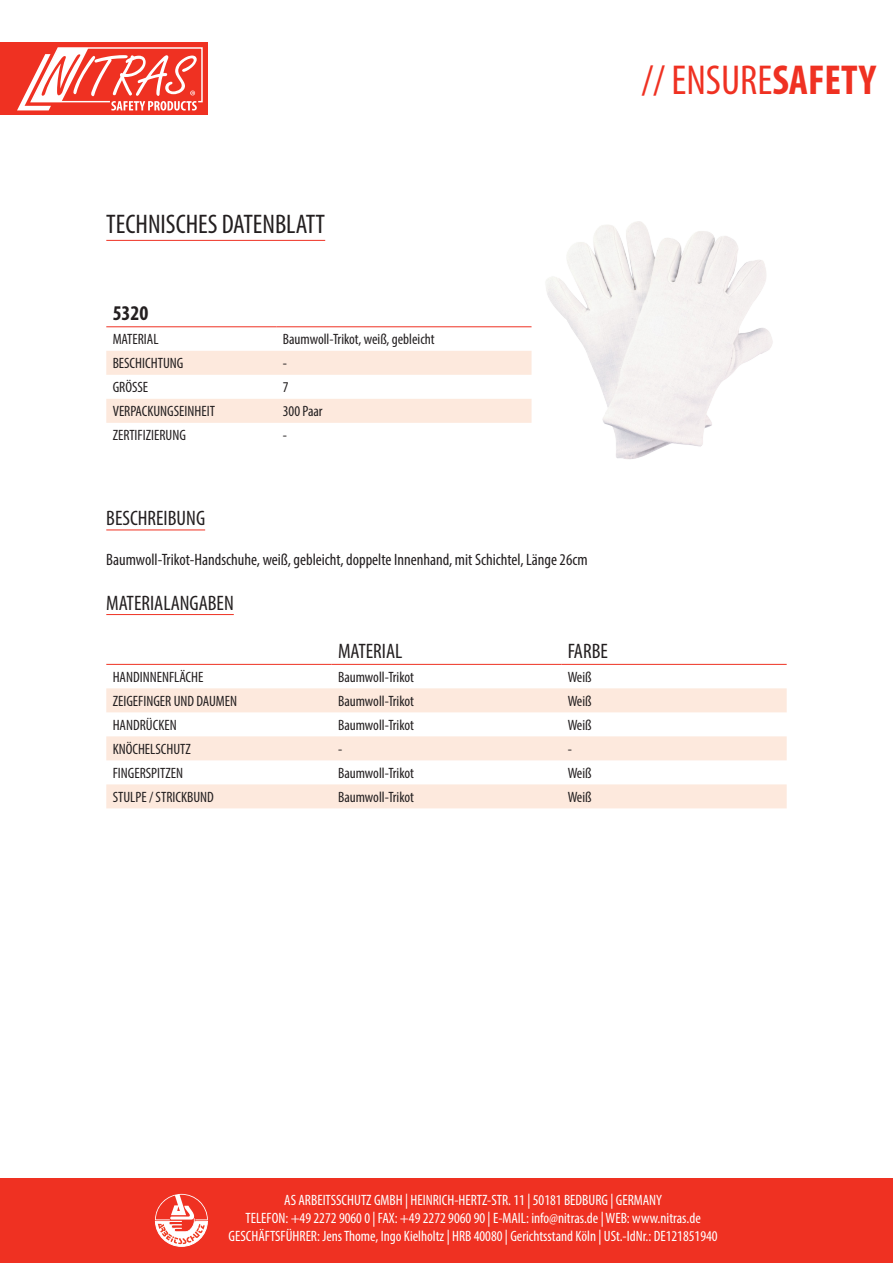
<style>
.page{position:relative;width:893px;height:1263px;background:#fff}
.page>*{position:absolute;margin:0;border:0;box-sizing:border-box;transform-origin:0 0}
.t1{font:condensed 42px "Myriad Pro";color:#ef3122}
.t2{font:condensed 27px "Myriad Pro";color:#231f20}
.t3{font:condensed 21px "Myriad Pro";color:#231f20}
.t4{font:700 condensed 21px "Myriad Pro";color:#231f20}
.t5{font:condensed 16.5px "Myriad Pro";color:#231f20}
.t6{font:condensed 15px "Myriad Pro";color:#231f20}
.t7{font:condensed 15px/18px "Myriad Pro";color:#fff;text-align:center}
.s1{font-weight:700}
</style>
<div class="page">
<div style="left:0;top:1178px;width:893px;height:85px;background:#ef3122"></div>
<div style="left:0;top:43px;width:207px;height:72px;background:#ef3122"></div>
<svg style="left:17px;top:47px;width:186px;height:64px"></svg>
<svg style="left:155px;top:1194px;width:53px;height:53px"></svg>
<hr style="left:106px;top:240px;width:219px;height:1px;background:#ef3122">
<hr style="left:106px;top:530px;width:99px;height:1px;background:#ef3122">
<hr style="left:106px;top:614px;width:128px;height:1px;background:#ef3122">
<svg style="left:106px;top:351px;width:425px;height:72px"></svg>
<hr style="left:106px;top:326px;width:170px;height:1px;background:#ef3122">
<hr style="left:276px;top:326px;width:255px;height:1px;background:#ef3122">
<svg style="left:106px;top:688px;width:681px;height:120px;fill:#fde9dd"></svg>
<hr style="left:106px;top:664px;width:226px;height:1px;background:#ef3122">
<hr style="left:332px;top:664px;width:229px;height:1px;background:#ef3122">
<hr style="left:561px;top:664px;width:226px;height:1px;background:#ef3122">
<img style="left:531px;top:221px;width:242px;height:238px">
<h1 class="t1" style="left:641px;top:55px;width:236px">// ENSURE<span class="s1">SAFETY</span></h1>
<p class="t2" style="left:106px;top:208px;width:220px">TECHNISCHES DATENBLATT</p>
<p class="t4" style="left:113px;top:300px;width:37px">5320</p>
<p class="t6" style="left:113px;top:330px;width:47px">MATERIAL</p>
<p class="t6" style="left:283px;top:330px;width:153px">Baumwoll-Trikot, weiß, gebleicht</p>
<p class="t6" style="left:113px;top:354px;width:72px">BESCHICHTUNG</p>
<p class="t6" style="left:283px;top:354px;width:6px">-</p>
<p class="t6" style="left:113px;top:378px;width:37px">GRÖSSE</p>
<p class="t6" style="left:283px;top:378px;width:7px">7</p>
<p class="t6" style="left:113px;top:402px;width:104px">VERPACKUNGSEINHEIT</p>
<p class="t6" style="left:283px;top:402px;width:41px">300 Paar</p>
<p class="t6" style="left:113px;top:426px;width:75px">ZERTIFIZIERUNG</p>
<p class="t6" style="left:283px;top:426px;width:6px">-</p>
<p class="t3" style="left:106px;top:506px;width:100px">BESCHREIBUNG</p>
<p class="t5" style="left:106px;top:550px;width:483px">Baumwoll-Trikot-Handschuhe, weiß, gebleicht, doppelte Innenhand, mit Schichtel, Länge 26cm</p>
<p class="t3" style="left:106px;top:590px;width:129px">MATERIALANGABEN</p>
<p class="t3" style="left:338px;top:638px;width:66px">MATERIAL</p>
<p class="t3" style="left:568px;top:638px;width:42px">FARBE</p>
<p class="t6" style="left:113px;top:668px;width:92px">HANDINNENFLÄCHE</p>
<p class="t6" style="left:338px;top:668px;width:77px">Baumwoll-Trikot</p>
<p class="t6" style="left:568px;top:668px;width:25px">Weiß</p>
<p class="t6" style="left:113px;top:692px;width:126px">ZEIGEFINGER UND DAUMEN</p>
<p class="t6" style="left:338px;top:692px;width:77px">Baumwoll-Trikot</p>
<p class="t6" style="left:568px;top:692px;width:25px">Weiß</p>
<p class="t6" style="left:113px;top:716px;width:66px">HANDRÜCKEN</p>
<p class="t6" style="left:338px;top:716px;width:77px">Baumwoll-Trikot</p>
<p class="t6" style="left:568px;top:716px;width:25px">Weiß</p>
<p class="t6" style="left:113px;top:740px;width:80px">KNÖCHELSCHUTZ</p>
<p class="t6" style="left:338px;top:740px;width:6px">-</p>
<p class="t6" style="left:568px;top:740px;width:6px">-</p>
<p class="t6" style="left:113px;top:764px;width:72px">FINGERSPITZEN</p>
<p class="t6" style="left:338px;top:764px;width:77px">Baumwoll-Trikot</p>
<p class="t6" style="left:568px;top:764px;width:25px">Weiß</p>
<p class="t6" style="left:113px;top:788px;width:103px">STULPE / STRICKBUND</p>
<p class="t6" style="left:338px;top:788px;width:77px">Baumwoll-Trikot</p>
<p class="t6" style="left:568px;top:788px;width:25px">Weiß</p>
<p class="t7" style="left:229px;top:1191px;width:491px">AS ARBEITSSCHUTZ GMBH | HEINRICH-HERTZ-STR. 11 | 50181 BEDBURG | GERMANY<br>TELEFON: +49 2272 9060 0 | FAX: +49 2272 9060 90 | E-MAIL: info@nitras.de | WEB: www.nitras.de<br>GESCHÄFTSFÜHRER: Jens Thome, Ingo Kielholtz | HRB 40080 | Gerichtsstand Köln | USt.-IdNr.: DE121851940</p>
</div>
